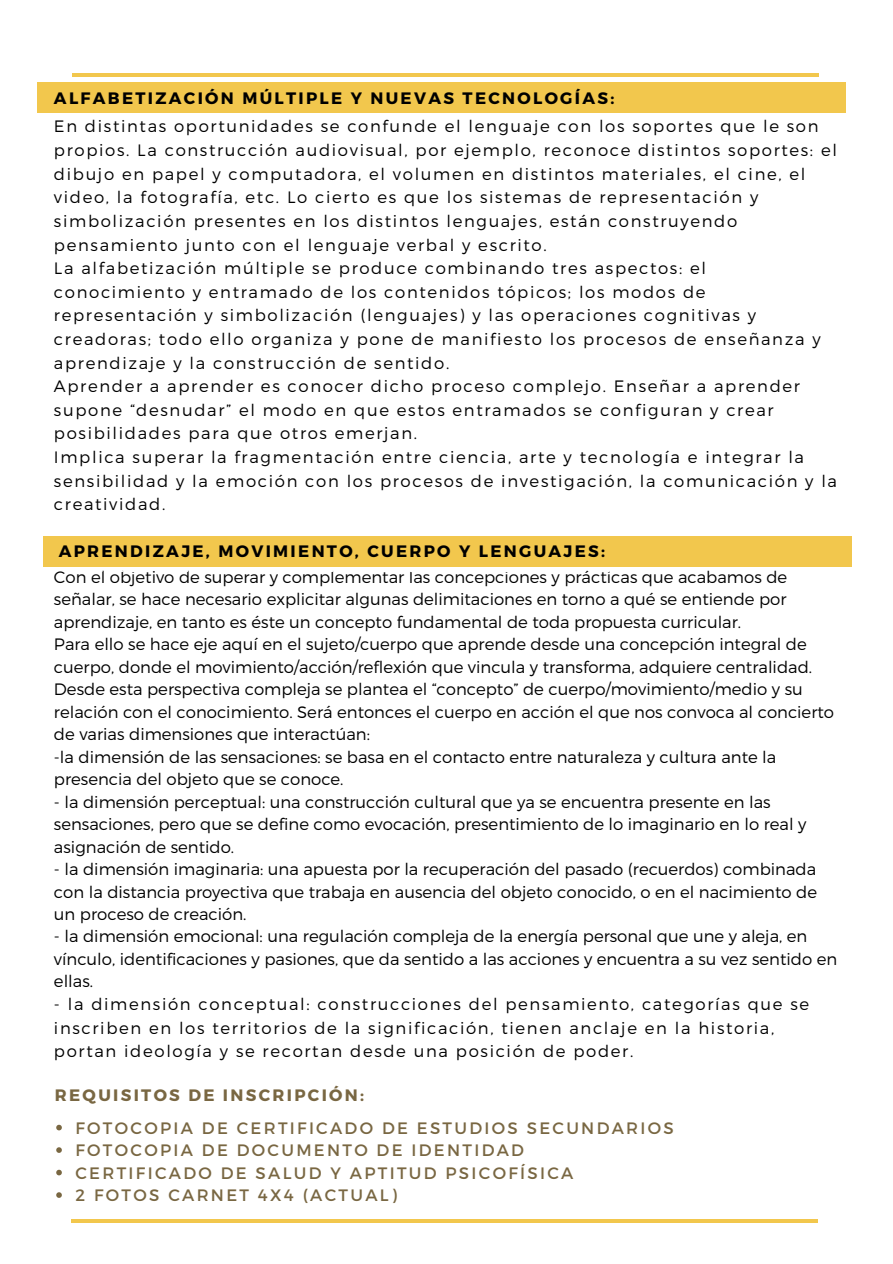
<style>
.page{position:relative;width:893px;height:1264px;background:#fff}
.page>*{position:absolute;margin:0;border:0;box-sizing:border-box;transform-origin:0 0}
.t1{font:300 16.5px/23.5px "Montserrat";letter-spacing:.1em;color:#000}
.t2{font:300 16.5px/22.5px "Montserrat";color:#000}
.t3{font:16.5px/22.5px "Montserrat";letter-spacing:.14em;color:#796742}
.t4{font:700 16.5px "Montserrat";letter-spacing:.14em;color:#000}
.t5{font:700 16.5px "Montserrat";letter-spacing:.14em;color:#796742}
</style>
<div class="page">
<hr style="left:72px;top:73px;width:747px;height:4px;background:#f2c74d">
<hr style="left:71px;top:1219px;width:746px;height:3px;background:#f2c74d">
<svg style="left:56px;top:1124px;width:6px;height:6px"></svg>
<svg style="left:56px;top:1147px;width:6px;height:5px"></svg>
<svg style="left:56px;top:1169px;width:6px;height:6px"></svg>
<svg style="left:56px;top:1192px;width:6px;height:5px"></svg>
<div style="left:37px;top:83px;width:809px;height:29px;background:#f2c74d"></div>
<div style="left:43px;top:537px;width:808px;height:29px;background:#f2c74d"></div>
<p class="t4" style="left:54px;top:87px;width:562px">ALFABETIZACIÓN MÚLTIPLE Y NUEVAS TECNOLOGÍAS:</p>
<p class="t1" style="left:54px;top:114px;width:784px">En distintas oportunidades se confunde el lenguaje con los soportes que le son propios. La construcción audiovisual, por ejemplo, reconoce distintos soportes: el dibujo en papel y computadora, el volumen en distintos materiales, el cine, el video, la fotografía, etc. Lo cierto es que los sistemas de representación y simbolización presentes en los distintos lenguajes, están construyendo pensamiento junto con el lenguaje verbal y escrito.<br>La alfabetización múltiple se produce combinando tres aspectos: el conocimiento y entramado de los contenidos tópicos; los modos de representación y simbolización (lenguajes) y las operaciones cognitivas y creadoras; todo ello organiza y pone de manifiesto los procesos de enseñanza y aprendizaje y la construcción de sentido.<br>Aprender a aprender es conocer dicho proceso complejo. Enseñar a aprender supone “desnudar” el modo en que estos entramados se configuran y crear posibilidades para que otros emerjan.<br>Implica superar la fragmentación entre ciencia, arte y tecnología e integrar la sensibilidad y la emoción con los procesos de investigación, la comunicación y la creatividad.</p>
<p class="t4" style="left:59px;top:540px;width:548px">APRENDIZAJE, MOVIMIENTO, CUERPO Y LENGUAJES:</p>
<p class="t2" style="left:54px;top:564px;width:781px">Con el objetivo de superar y complementar las concepciones y prácticas que acabamos de señalar, se hace necesario explicitar algunas delimitaciones en torno a qué se entiende por aprendizaje, en tanto es éste un concepto fundamental de toda propuesta curricular.<br>Para ello se hace eje aquí en el sujeto/cuerpo que aprende desde una concepción integral de cuerpo, donde el movimiento/acción/reflexión que vincula y transforma, adquiere centralidad.<br>Desde esta perspectiva compleja se plantea el “concepto” de cuerpo/movimiento/medio y su relación con el conocimiento. Será entonces el cuerpo en acción el que nos convoca al concierto de varias dimensiones que interactúan:<br>-la dimensión de las sensaciones: se basa en el contacto entre naturaleza y cultura ante la presencia del objeto que se conoce.</p>
<p class="t2" style="left:54px;top:789px;width:754px">- la dimensión perceptual: una construcción cultural que ya se encuentra presente en las sensaciones, pero que se define como evocación, presentimiento de lo imaginario en lo real y asignación de sentido.</p>
<p class="t1" style="left:54px;top:857px;width:764px;line-height:22.5px;text-align:justify">- la dimensión imaginaria: una apuesta por la recuperación del pasado (recuerdos) combinada con la distancia proyectiva que trabaja en ausencia del objeto conocido, o en el nacimiento de un proceso de creación.</p>
<p class="t2" style="left:54px;top:924px;width:784px">- la dimensión emocional: una regulación compleja de la energía personal que une y aleja, en vínculo, identificaciones y pasiones, que da sentido a las acciones y encuentra a su vez sentido en ellas.</p>
<p class="t1" style="left:54px;top:991px;width:756px">- la dimensión conceptual: construcciones del pensamiento, categorías que se inscriben en los territorios de la significación, tienen anclaje en la historia, portan ideología y se recortan desde una posición de poder.</p>
<p class="t5" style="left:55px;top:1084px;width:311px">REQUISITOS DE INSCRIPCIÓN:</p>
<p class="t3" style="left:75px;top:1115px;width:599px">FOTOCOPIA DE CERTIFICADO DE ESTUDIOS SECUNDARIOS FOTOCOPIA DE DOCUMENTO DE IDENTIDAD<br>CERTIFICADO DE SALUD Y APTITUD PSICOFÍSICA<br>2 FOTOS CARNET 4X4 (ACTUAL)</p>
</div>
